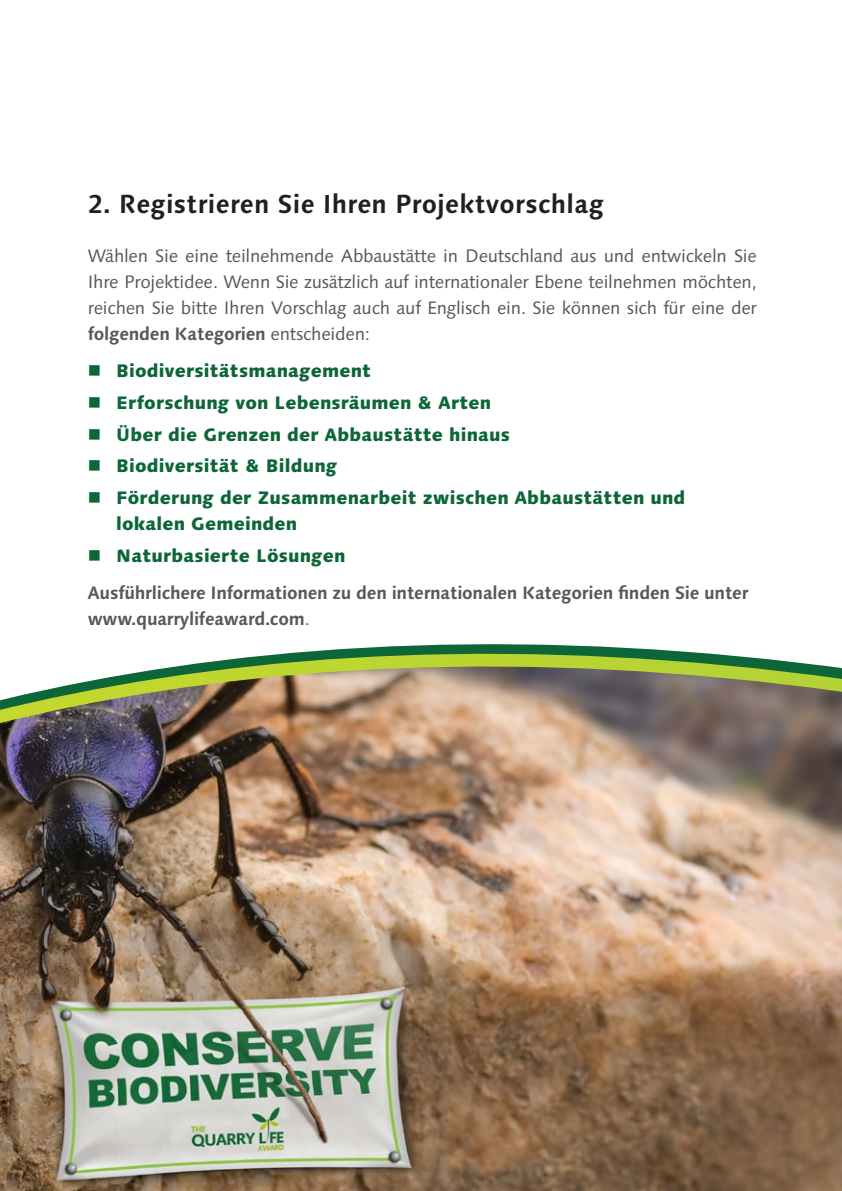
<style>
.page{position:relative;width:842px;height:1191px;background:#fff}
.page>*{position:absolute;margin:0;border:0;box-sizing:border-box;transform-origin:0 0}
.t1{font:700 26px "Linotype Syntax";letter-spacing:.01em;color:#231f20}
.t2{font:18px/26px "Linotype Syntax";letter-spacing:-.015em;color:#57585a;text-align:justify}
.t3{font:800 18px/31.6px "Linotype Syntax";letter-spacing:.01em;color:#0c6638}
.t4{font:700 18px/26px "Linotype Syntax";letter-spacing:-.015em;color:#57585a}
.s1{font-weight:700}
.s2{font-weight:400}
</style>
<div class="page">
<img style="left:0;top:644px;width:842px;height:547px">
<h1 class="t1" style="left:88px;top:188px;width:518px">2. Registrieren Sie Ihren Projektvorschlag</h1>
<p class="t2" style="left:88px;top:243px;width:670px">Wählen Sie eine teilnehmende Abbaustätte in Deutschland aus und entwickeln Sie Ihre Projektidee. Wenn Sie zusätzlich auf internationaler Ebene teilnehmen möchten, reichen Sie bitte Ihren Vorschlag auch auf Englisch ein. Sie können sich für eine der <span class="s1">folgenden Kategorien</span> entscheiden:</p>
<p class="t3" style="left:116px;top:355px;width:571px">Biodiversitätsmanagement<br>Erforschung von Lebensräumen &amp; Arten<br>Über die Grenzen der Abbaustätte hinaus<br>Biodiversität &amp; Bildung<br>Förderung der Zusammenarbeit zwischen Abbaustätten und</p>
<p class="t3" style="left:116px;top:508px;width:230px">lokalen Gemeinden<br>Naturbasierte Lösungen</p>
<p class="t4" style="left:88px;top:580px;width:662px">Ausführlichere Informationen zu den internationalen Kategorien finden Sie unter www.quarrylifeaward.com<span class="s2">.</span></p>
</div>
